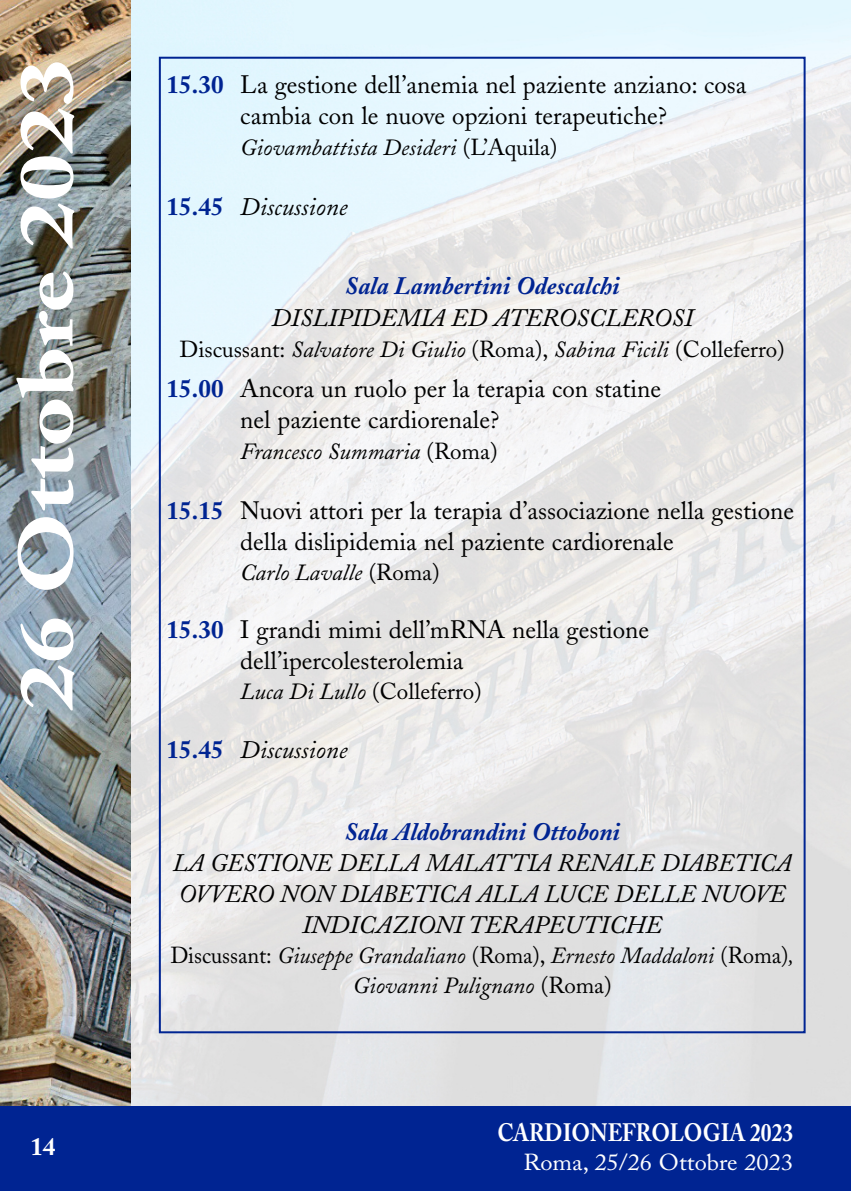
<style>
.page{position:relative;width:851px;height:1191px;background:#fff}
.page>*{position:absolute;margin:0;border:0;box-sizing:border-box;transform-origin:0 0}
.t1{font:700 76px "Adobe Caslon";color:#fff;scale:1.25 1}
.t2{font:25px/31.2px "Adobe Caslon";color:#000}
.t3{font:italic 25px/31.2px "Adobe Caslon";color:#000;text-align:center}
.t4{font:italic 700 25px "Adobe Caslon";color:#002492}
.t5{font:700 25px "Adobe Caslon";color:#fff;scale:.86 1}
.t6{font:700 25px "Adobe Caslon";color:#fff}
.t7{font:italic 23px/30px "Adobe Caslon";color:#000;text-align:center;scale:.96 1}
.t8{font:23px "Adobe Caslon";color:#000}
.t9{font:italic 23px "Adobe Caslon";color:#000}
.t10{font:23px "Adobe Caslon";color:#fff;scale:1.06 1}
.s1{font-weight:700;color:#002492}
.s2{font-style:normal}
.s3{font-weight:700;font-style:normal;color:#002492}
.s4{font-style:italic}
</style>
<div class="page">
<img style="left:130px;top:0;width:720px;height:1106px">
<img style="left:0;top:0;width:130px;height:1106px">
<div style="left:0;top:1106px;width:850px;height:85px;background:#002492"></div>
<h1 class="t1" style="left:16px;top:710px;width:523px;rotate:-90deg">26 Ottobre 2023</h1>
<p class="t6" style="left:30px;top:1136px;width:26px">14</p>
<p class="t2" style="left:166px;top:72px;width:581px;text-align:center"><span class="s1">15.30</span> La gestione dell’anemia nel paziente anziano: cosa cambia con le nuove opzioni terapeutiche?</p>
<p class="t9" style="left:240px;top:139px;width:318px">Giovambattista Desideri <span class="s2">(L’Aquila)</span></p>
<p class="t3" style="left:166px;top:194px;width:182px"><span class="s3">15.45</span> Discussione</p>
<p class="t4" style="left:345px;top:278px;width:276px">Sala Lambertini Odescalchi</p>
<p class="t3" style="left:271px;top:305px;width:423px">DISLIPIDEMIA ED ATEROSCLEROSI</p>
<p class="t8" style="left:180px;top:340px;width:606px">Discussant: <span class="s4">Salvatore Di Giulio</span> (Roma), <span class="s4">Sabina Ficili</span> (Colleferro)</p>
<p class="t2" style="left:240px;top:376px;width:422px;text-indent:-74px"><span class="s1">15.00</span> Ancora un ruolo per la terapia con statine nel paziente cardiorenale?</p>
<p class="t9" style="left:240px;top:443px;width:259px">Francesco Summaria <span class="s2">(Roma)</span></p>
<p class="t2" style="left:240px;top:498px;width:555px;text-indent:-74px"><span class="s1">15.15</span> Nuovi attori per la terapia d’associazione nella gestione della dislipidemia nel paziente cardiorenale</p>
<p class="t9" style="left:240px;top:564px;width:201px">Carlo Lavalle <span class="s2">(Roma)</span></p>
<p class="t2" style="left:240px;top:617px;width:410px;text-indent:-74px"><span class="s1">15.30</span> I grandi mimi dell’mRNA nella gestione dell’ipercolesterolemia</p>
<p class="t8" style="left:240px;top:683px;width:243px"><span class="s4">Luca Di Lullo</span> (Colleferro)</p>
<p class="t3" style="left:166px;top:737px;width:182px"><span class="s3">15.45</span> Discussione</p>
<p class="t4" style="left:344px;top:823px;width:277px">Sala Aldobrandini Ottoboni</p>
<p class="t3" style="left:173px;top:851px;width:620px">LA GESTIONE DELLA MALATTIA RENALE DIABETICA<br>OVVERO NON DIABETICA ALLA LUCE DELLE NUOVE<br>INDICAZIONI TERAPEUTICHE</p>
<p class="t7" style="left:170px;top:943px;width:651px"><span class="s2">Discussant:</span> Giuseppe Grandaliano <span class="s2">(Roma),</span> Ernesto Maddaloni <span class="s2">(Roma)</span>,<br>Giovanni Pulignano <span class="s2">(Roma)</span></p>
<p class="t5" style="left:497px;top:1122px;width:345px">CARDIONEFROLOGIA 2023</p>
<p class="t10" style="left:523px;top:1153px;width:256px">Roma, 25/26 Ottobre 2023</p>
</div>
